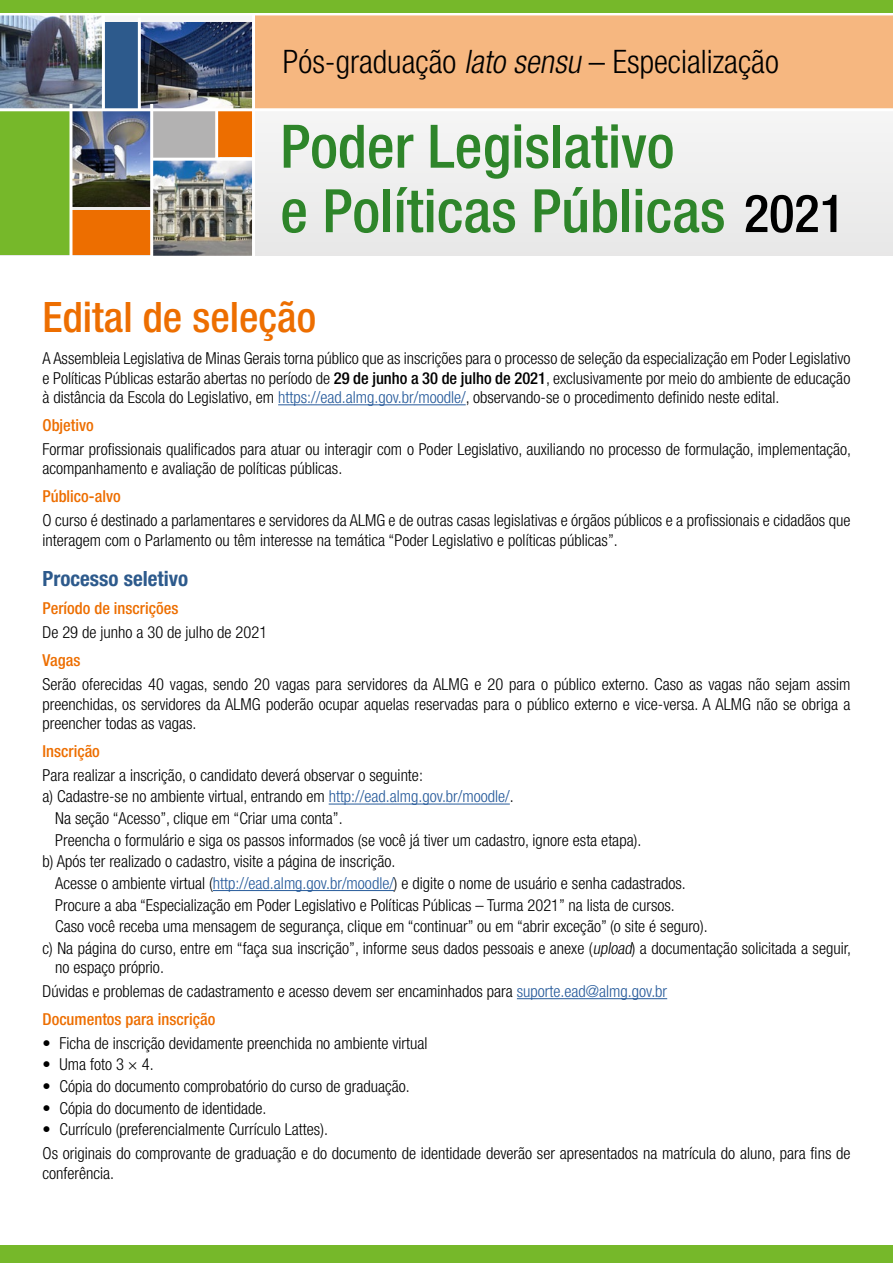
<style>
.page{position:relative;width:893px;height:1263px;background:#fff}
.page>*{position:absolute;margin:0;border:0;box-sizing:border-box;transform-origin:0 0}
.t1{font:500 condensed 60px/64.5px "Helvetica Neue LT Std";color:#2e852a}
.t2{font:500 condensed 42px "Helvetica Neue LT Std";color:#ed6e00}
.t3{font:300 condensed 32.4px "Helvetica Neue LT Std";color:#000}
.t4{font:700 condensed 21px "Helvetica Neue LT Std";color:#2d5a8c}
.t5{font:300 condensed 16.5px/19.5px "Helvetica Neue LT Std";color:#000}
.t6{font:500 condensed 16.5px "Helvetica Neue LT Std";color:#ed6e00}
.s1{font-style:italic}
.s2{font-size:52.5px;color:#000}
.s3{font-weight:500}
.s4{color:#275b9b}
</style>
<div class="page">
<hr style="left:278px;top:404px;width:188px;height:1px;background:#275b9b">
<hr style="left:329px;top:804px;width:181px;height:1px;background:#275b9b">
<hr style="left:213px;top:890px;width:181px;height:1px;background:#275b9b">
<hr style="left:517px;top:998px;width:150px;height:1px;background:#275b9b">
<div style="left:0;top:108px;width:893px;height:147px;background:#efefef"></div>
<img style="left:0;top:15px;width:102px;height:93px">
<div style="left:189px;top:14px;width:704px;height:96px;background:#f6b780"></div>
<div style="left:215px;top:110px;width:38px;height:49px;background:#ed6e00"></div>
<div style="left:0;top:110px;width:71px;height:145px;background:#76b82a"></div>
<img style="left:153px;top:161px;width:99px;height:94px">
<div style="left:103px;top:14px;width:150px;height:9px;background:#f6f6f6"></div>
<div style="left:103px;top:23px;width:36px;height:87px;background:#2d5a8c"></div>
<div style="left:151px;top:110px;width:64px;height:49px;background:#b3b2b2"></div>
<img style="left:72px;top:111px;width:78px;height:96px">
<div style="left:71px;top:210px;width:80px;height:45px;background:#ed6e00"></div>
<img style="left:141px;top:23px;width:111px;height:85px">
<hr style="left:0;top:12px;width:893px;height:3px;background:#fff">
<hr style="left:0;top:108px;width:893px;height:3px;background:#fff">
<hr style="left:151px;top:158px;width:102px;height:3px;background:#fff">
<hr style="left:252px;top:13px;width:3px;height:252px;background:#fff">
<hr style="left:138px;top:18px;width:3px;height:91px;background:#fff">
<hr style="left:102px;top:15px;width:3px;height:94px;background:#fff">
<hr style="left:150px;top:104px;width:3px;height:162px;background:#fff">
<hr style="left:215px;top:111px;width:3px;height:48px;background:#fff">
<hr style="left:69px;top:104px;width:3px;height:162px;background:#fff">
<div style="left:0;top:0;width:893px;height:13px;background:#76b82a"></div>
<div style="left:0;top:1246px;width:893px;height:17px;background:#76b82a"></div>
<h3 class="t3" style="left:283px;top:43px;width:497px">Pós-graduação <span class="s1">lato sensu</span> – Especialização</h3>
<h1 class="t1" style="left:280px;top:113px;width:566px">Poder Legislativo<br>e Políticas Públicas <span class="s2">2021</span></h1>
<h2 class="t2" style="left:43px;top:292px;width:275px">Edital de seleção</h2>
<p class="t5" style="left:43px;top:348px;width:809px;text-align:justify">A Assembleia Legislativa de Minas Gerais torna público que as inscrições para o processo de seleção da especialização em Poder Legislativo e Políticas Públicas estarão abertas no período de <span class="s3">29 de junho a 30 de julho de 2021</span>, exclusivamente por meio do ambiente de educação à distância da Escola do Legislativo, em <span class="s4">https://ead.almg.gov.br/moodle/</span>, observando-se o procedimento definido neste edital.</p>
<p class="t6" style="left:43px;top:415px;width:53px">Objetivo</p>
<p class="t5" style="left:43px;top:439px;width:810px">Formar profissionais qualificados para atuar ou interagir com o Poder Legislativo, auxiliando no processo de formulação, implementação, acompanhamento e avaliação de políticas públicas.</p>
<p class="t6" style="left:43px;top:487px;width:80px">Público-alvo</p>
<p class="t5" style="left:43px;top:510px;width:809px">O curso é destinado a parlamentares e servidores da ALMG e de outras casas legislativas e órgãos públicos e a profissionais e cidadãos que interagem com o Parlamento ou têm interesse na temática “Poder Legislativo e políticas públicas”.</p>
<p class="t4" style="left:43px;top:566px;width:147px">Processo seletivo</p>
<p class="t6" style="left:43px;top:599px;width:137px">Período de inscrições</p>
<p class="t5" style="left:43px;top:622px;width:226px">De 29 de junho a 30 de julho de 2021</p>
<p class="t6" style="left:43px;top:650px;width:39px">Vagas</p>
<p class="t5" style="left:43px;top:674px;width:810px;text-align:justify">Serão oferecidas 40 vagas, sendo 20 vagas para servidores da ALMG e 20 para o público externo. Caso as vagas não sejam assim preenchidas, os servidores da ALMG poderão ocupar aquelas reservadas para o público externo e vice-versa. A ALMG não se obriga a preencher todas as vagas.</p>
<p class="t6" style="left:43px;top:741px;width:59px">Inscrição</p>
<p class="t5" style="left:43px;top:765px;width:382px">Para realizar a inscrição, o candidato deverá observar o seguinte:</p>
<p class="t5" style="left:43px;top:787px;width:473px">a) Cadastre-se no ambiente virtual, entrando em <span class="s4">http://ead.almg.gov.br/moodle/</span>.</p>
<p class="t5" style="left:55px;top:808px;width:289px">Na seção “Acesso”, clique em “Criar uma conta”.</p>
<p class="t5" style="left:55px;top:830px;width:587px">Preencha o formulário e siga os passos informados (se você já tiver um cadastro, ignore esta etapa).</p>
<p class="t5" style="left:43px;top:852px;width:354px">b) Após ter realizado o cadastro, visite a página de inscrição.</p>
<p class="t5" style="left:55px;top:873px;width:632px">Acesse o ambiente virtual (<span class="s4">http://ead.almg.gov.br/moodle/</span>) e digite o nome de usuário e senha cadastrados.</p>
<p class="t5" style="left:55px;top:895px;width:621px">Procure a aba “Especialização em Poder Legislativo e Políticas Públicas – Turma 2021” na lista de cursos.</p>
<p class="t5" style="left:55px;top:916px;width:654px">Caso você receba uma mensagem de segurança, clique em “continuar” ou em “abrir exceção” (o site é seguro).</p>
<p class="t5" style="left:43px;top:938px;width:810px">c) Na página do curso, entre em “faça sua inscrição”, informe seus dados pessoais e anexe (<span class="s1">upload</span>) a documentação solicitada a seguir,</p>
<p class="t5" style="left:43px;top:955px;width:626px;line-height:23.7px;text-indent:13px">no espaço próprio.<br>Dúvidas e problemas de cadastramento e acesso devem ser encaminhados para <span class="s4">suporte.ead@almg.gov.br</span></p>
<p class="t6" style="left:43px;top:1009px;width:174px">Documentos para inscrição</p>
<p class="t5" style="left:43px;top:1033px;width:386px">• Ficha de inscrição devidamente preenchida no ambiente virtual</p>
<p class="t5" style="left:43px;top:1055px;width:113px">• Uma foto 3 × 4.</p>
<p class="t5" style="left:43px;top:1076px;width:369px">• Cópia do documento comprobatório do curso de graduação.</p>
<p class="t5" style="left:43px;top:1098px;width:226px">• Cópia do documento de identidade.</p>
<p class="t5" style="left:43px;top:1117px;width:809px;line-height:23.7px">• Currículo (preferencialmente Currículo Lattes).<br>Os originais do comprovante de graduação e do documento de identidade deverão ser apresentados na matrícula do aluno, para fins de</p>
<p class="t5" style="left:43px;top:1163px;width:73px">conferência.</p>
</div>
